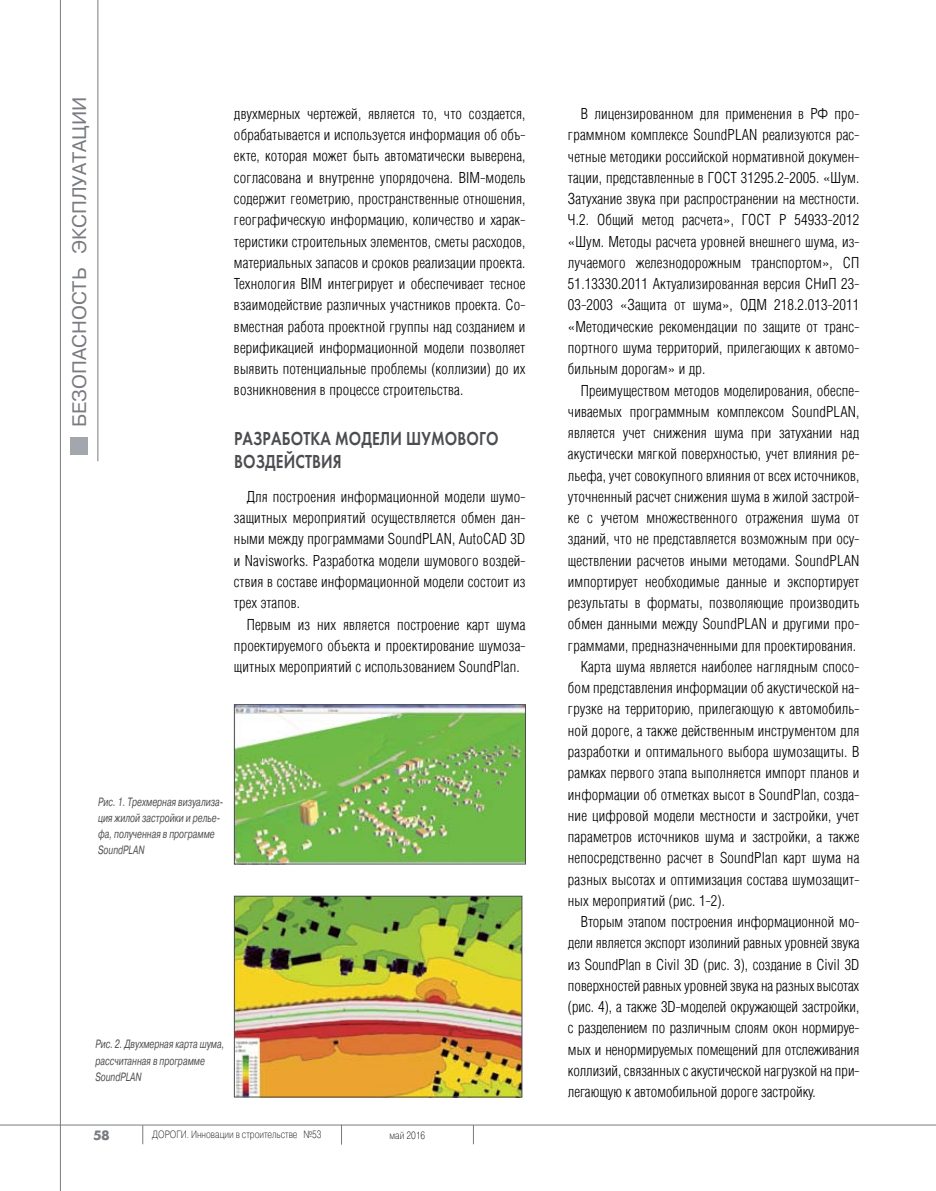
<style>
.page{position:relative;width:936px;height:1191px;background:#fff}
.page>*{position:absolute;margin:0;border:0;box-sizing:border-box;transform-origin:0 0}
.t1{font:700 19.5px/23.4px "Futura 2 C";letter-spacing:.01em;color:#4b4d50;scale:.8 1}
.t2{font:19.5px "Pragmatica C";color:#787b7f}
.t3{font:14.7px/21.3px "AG Letterica Cond L";letter-spacing:.01em;color:#000;text-align:justify}
.t4{font:700 13.5px "Futuris C";color:#787b7f}
.t5{font:italic 12px/16.2px "Pragmatica C";color:#4b4d50;scale:.7 1}
.t6{font:10.5px "Pragmatica Light C";color:#000;scale:.8 1}
</style>
<div class="page">
<svg style="left:473px;top:1125px;width:1px;height:19px"></svg>
<hr style="left:0;top:1124px;width:935px;height:1px;background:#787b7f">
<svg style="left:142px;top:1125px;width:1px;height:19px"></svg>
<svg style="left:341px;top:1124px;width:1px;height:20px"></svg>
<hr style="left:60px;top:0;width:1px;height:1191px;background:#787b7f">
<div style="left:70px;top:437px;width:18px;height:17px;background:#a3a6ac"></div>
<hr style="left:98px;top:0;width:1px;height:461px;background:#787b7f">
<img style="left:236px;top:706px;width:288px;height:156px">
<div style="left:234px;top:704px;width:292px;height:160px;border:1px solid #4b4d50"></div>
<img style="left:236px;top:897px;width:284px;height:198px">
<div style="left:234px;top:895px;width:288px;height:202px;border:1px solid #4b4d50"></div>
<h1 class="t2" style="left:69px;top:427px;width:331px;rotate:-90deg">БЕЗОПАСНОСТЬ ЭКСПЛУАТАЦИИ</h1>
<p class="t3" style="left:234px;top:103px;width:293px">двухмерных чертежей, является то, что создается, обрабатывается и используется информация об объ&shy;екте, которая может быть автоматически выверена, согласована и внутренне упорядочена. BIM-модель содержит геометрию, пространственные отношения, географическую информацию, количество и харак&shy;теристики строительных элементов, сметы расходов, материальных запасов и сроков реализации проекта.<br>Технология BIM интегрирует и обеспечивает тесное взаимодействие различных участников проекта. Со&shy;вместная работа проектной группы над созданием и верификацией информационной модели позволяет выявить потенциальные проблемы (коллизии) до их возникновения в процессе строительства.</p>
<h1 class="t1" style="left:234px;top:426px;width:332px">Разработка модели шумового воздействия</h1>
<p class="t3" style="left:234px;top:486px;width:293px;text-indent:13px">Для построения информационной модели шумо&shy;защитных мероприятий осуществляется обмен дан&shy;ными между программами SoundPLAN, AutoCAD 3D и Navisworks. Разработка модели шумового воздей&shy;ствия в составе информационной модели состоит из трех этапов.</p>
<p class="t3" style="left:234px;top:613px;width:293px;text-indent:13px">Первым из них является построение карт шума проектируемого объекта и проектирование шумоза&shy;щитных мероприятий с использованием SoundPlan.</p>
<p class="t5" style="left:98px;top:793px;width:180px">Рис. 1. Трехмерная визуализа&shy;ция жилой застройки и релье&shy;фа, полученная в программе<br>SoundPLAN</p>
<p class="t5" style="left:95px;top:1036px;width:186px">Рис. 2. Двухмерная карта шума, рассчитанная в программе<br>SoundPLAN</p>
<p class="t4" style="left:93px;top:1127px;width:18px">58</p>
<p class="t6" style="left:152px;top:1128px;width:213px">ДОРОГИ. Инновации в строительстве №53</p>
<p class="t6" style="left:389px;top:1129px;width:46px">май 2016</p>
<p class="t3" style="left:568px;top:103px;width:293px;text-indent:13px">В лицензированном для применения в РФ про&shy;граммном комплексе SoundPLAN реализуются рас&shy;четные методики российской нормативной докумен&shy;тации, представленные в ГОСТ 31295.2-2005. «Шум.<br>Затухание звука при распространении на местности.<br>Ч.2. Общий метод расчета», ГОСТ Р 54933-2012 «Шум. Методы расчета уровней внешнего шума, из&shy;лучаемого железнодорожным транспортом», СП 51.13330.2011 Актуализированная версия СНиП 23- 03-2003 «Защита от шума», ОДМ 218.2.013-2011 «Методические рекомендации по защите от транс&shy;портного шума территорий, прилегающих к автомо&shy;бильным дорогам» и др.</p>
<p class="t3" style="left:580px;top:379px;width:280px">Преимуществом методов моделирования, обеспе-</p>
<p class="t3" style="left:568px;top:400px;width:293px">чиваемых программным комплексом SoundPLAN,</p>
<p class="t3" style="left:568px;top:422px;width:293px">является учет снижения шума при затухании над</p>
<p class="t3" style="left:568px;top:443px;width:293px">акустически мягкой поверхностью, учет влияния ре-</p>
<p class="t3" style="left:568px;top:464px;width:293px">льефа, учет совокупного влияния от всех источников,</p>
<p class="t3" style="left:568px;top:485px;width:293px">уточненный расчет снижения шума в жилой застрой-</p>
<p class="t3" style="left:568px;top:507px;width:293px">ке с учетом множественного отражения шума от</p>
<p class="t3" style="left:568px;top:528px;width:293px">зданий, что не представляется возможным при осу-</p>
<p class="t3" style="left:568px;top:549px;width:293px">ществлении расчетов иными методами. SoundPLAN</p>
<p class="t3" style="left:568px;top:571px;width:293px">импортирует необходимые данные и экспортирует</p>
<p class="t3" style="left:568px;top:592px;width:293px">результаты в форматы, позволяющие производить</p>
<p class="t3" style="left:568px;top:613px;width:293px">обмен данными между SoundPLAN и другими про-</p>
<p class="t3" style="left:568px;top:634px;width:289px">граммами, предназначенными для проектирования.</p>
<p class="t3" style="left:580px;top:656px;width:280px">Карта шума является наиболее наглядным спосо-</p>
<p class="t3" style="left:568px;top:677px;width:293px">бом представления информации об акустической на-</p>
<p class="t3" style="left:568px;top:698px;width:293px">грузке на территорию, прилегающую к автомобиль-</p>
<p class="t3" style="left:568px;top:719px;width:293px">ной дороге, а также действенным инструментом для</p>
<p class="t3" style="left:568px;top:741px;width:293px">разработки и оптимального выбора шумозащиты. В</p>
<p class="t3" style="left:568px;top:762px;width:293px">рамках первого этапа выполняется импорт планов и</p>
<p class="t3" style="left:568px;top:783px;width:293px">информации об отметках высот в SoundPlan, созда-</p>
<p class="t3" style="left:568px;top:804px;width:293px">ние цифровой модели местности и застройки, учет</p>
<p class="t3" style="left:568px;top:826px;width:293px">параметров источников шума и застройки, а также</p>
<p class="t3" style="left:568px;top:847px;width:293px">непосредственно расчет в SoundPlan карт шума на</p>
<p class="t3" style="left:568px;top:868px;width:293px">разных высотах и оптимизация состава шумозащит-</p>
<p class="t3" style="left:568px;top:889px;width:158px">ных мероприятий (рис. 1-2).</p>
<p class="t3" style="left:580px;top:911px;width:280px">Вторым этапом построения информационной мо-</p>
<p class="t3" style="left:568px;top:932px;width:293px">дели является экспорт изолиний равных уровней звука</p>
<p class="t3" style="left:568px;top:953px;width:293px">из SoundPlan в Civil 3D (рис. 3), создание в Civil 3D</p>
<p class="t3" style="left:568px;top:974px;width:293px">поверхностей равных уровней звука на разных высотах</p>
<p class="t3" style="left:568px;top:996px;width:293px">(рис. 4), а также 3D-моделей окружающей застройки,</p>
<p class="t3" style="left:568px;top:1017px;width:293px">с разделением по различным слоям окон нормируе-</p>
<p class="t3" style="left:568px;top:1038px;width:293px">мых и ненормируемых помещений для отслеживания</p>
<p class="t3" style="left:568px;top:1059px;width:293px">коллизий, связанных с акустической нагрузкой на при-</p>
<p class="t3" style="left:568px;top:1081px;width:249px">легающую к автомобильной дороге застройку.</p>
</div>
